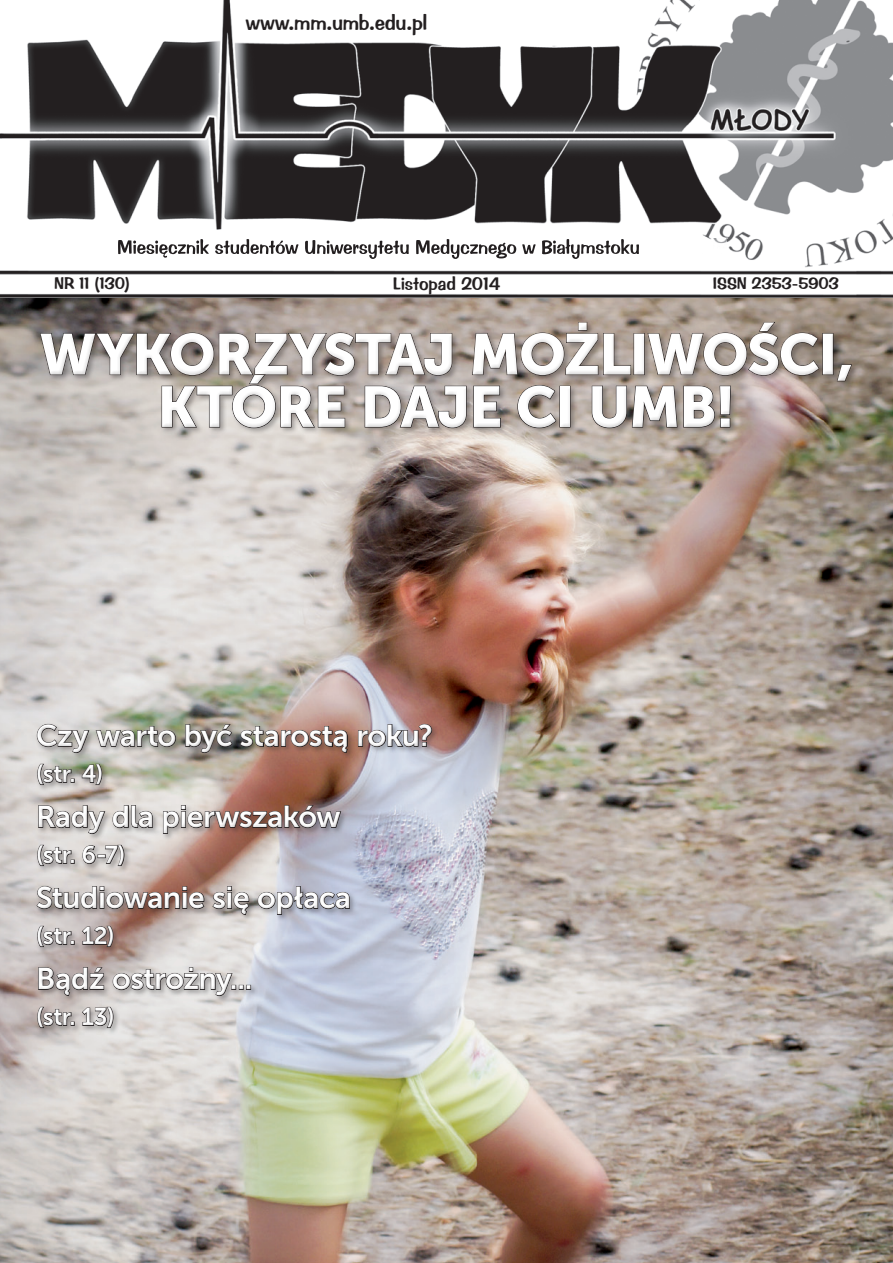
<style>
.page{position:relative;width:893px;height:1263px;background:#fff}
.page>*{position:absolute;margin:0;border:0;box-sizing:border-box;transform-origin:0 0}
.t1{font:57px "Museo Sans 900";letter-spacing:-.025em;color:#fff}
.t2{font:30px "Museo Sans 700";letter-spacing:-.015em;color:#fff}
.t3{font:24px "Museo Sans 700";letter-spacing:-.015em;color:#fff}
.Styl_akapitowy_6{font:21px "EFN Impresja";letter-spacing:-.01em;color:#231f20}
.t4{font:18px "EFN Impresja";color:#231f20}
.TXT_TYTUŁ{font:16.5px "EFN Impresja";letter-spacing:-.01em;color:#231f20}
</style>
<div class="page">
<img style="left:0;top:297px;width:893px;height:966px">
<img style="left:0;top:0;width:893px;height:297px">
<svg style="left:701px;top:232px;width:26px;height:32px"></svg>
<div style="left:108px;top:230px;width:593px;height:38px;background:#fff"></div>
<svg style="left:118px;top:239px;width:521px;height:20px"></svg>
<div style="left:34px;top:722px;width:402px;height:311px;background:#231f20;opacity:.75"></div>
<div style="left:39px;top:320px;width:820px;height:116px;background:#231f20;opacity:.34"></div>
<div style="left:35px;top:319px;width:820px;height:110px;background:#fff;opacity:.75"></div>
<div style="left:47px;top:320px;width:809px;height:113px;background:#231f20;opacity:.75"></div>
<p class="Styl_akapitowy_6" style="left:246px;top:10px;width:183px">www.mm.umb.edu.pl</p>
<p class="TXT_TYTUŁ" style="left:54px;top:274px;width:78px">NR 11 (130)</p>
<p class="t4" style="left:393px;top:273px;width:109px">Listopad 2014</p>
<p class="TXT_TYTUŁ" style="left:712px;top:274px;width:128px">ISSN 2353-5903</p>
<h1 class="t1" style="left:157px;top:375px;width:580px">KTÓRE DAJE CI UMB!</h1>
<p class="t2" style="left:36px;top:719px;width:398px">Czy warto być starostą roku?</p>
<p class="t3" style="left:36px;top:760px;width:69px">(str. 4)</p>
<p class="t2" style="left:36px;top:800px;width:306px">Rady dla pierwszaków</p>
<p class="t3" style="left:36px;top:841px;width:91px">(str. 6-7)</p>
<p class="t2" style="left:36px;top:881px;width:316px">Studiowanie się opłaca</p>
<p class="t3" style="left:36px;top:922px;width:80px">(str. 12)</p>
<p class="t2" style="left:36px;top:962px;width:218px">Bądź ostrożny...</p>
<p class="t3" style="left:36px;top:1003px;width:80px">(str. 13)</p>
</div>
